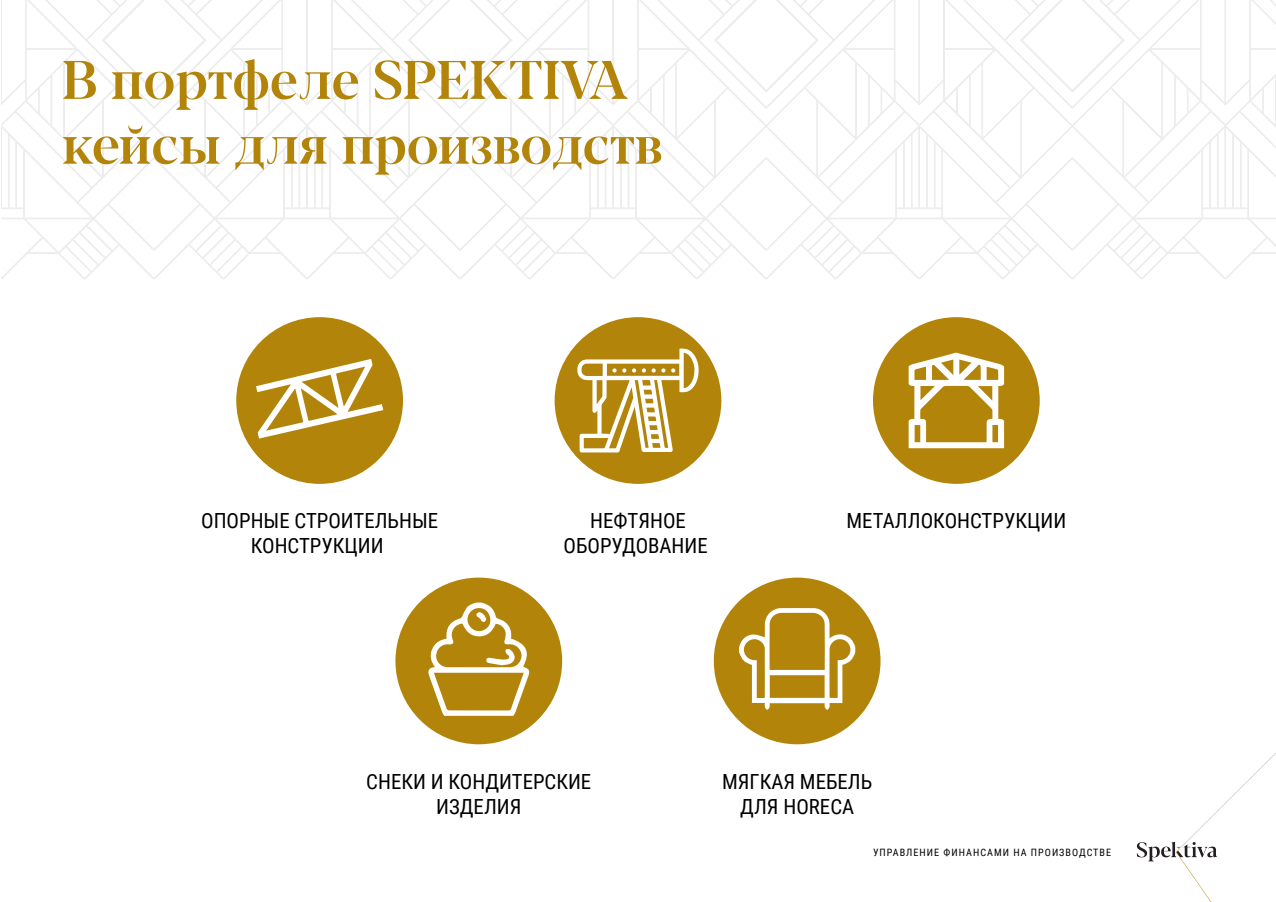
<style>
.page{position:relative;width:1276px;height:902px;background:#fff}
.page>*{position:absolute;margin:0;border:0;box-sizing:border-box;transform-origin:0 0}
.t1{font:500 54px/64.8px "Blacker Display";color:#b3840a}
.t2{font:20.85px/25px "Roboto Condensed";color:#000;text-align:center}
.t3{font:10.2px "Roboto Condensed";letter-spacing:.1em;color:#000}
</style>
<div class="page">
<svg style="left:1225px;top:0;width:51px;height:279px"></svg>
<svg style="left:613px;top:0;width:612px;height:279px"></svg>
<svg style="left:1px;top:0;width:612px;height:279px"></svg>
<div style="left:554px;top:317px;width:167px;height:167px;background:#b3840a;border-radius:50%"></div>
<svg style="left:577px;top:348px;width:122px;height:104px"></svg>
<div style="left:236px;top:317px;width:167px;height:167px;background:#b3840a;border-radius:50%"></div>
<svg style="left:256px;top:359px;width:127px;height:80px"></svg>
<div style="left:873px;top:317px;width:166px;height:167px;background:#b3840a;border-radius:50%"></div>
<svg style="left:908px;top:353px;width:96px;height:95px"></svg>
<div style="left:395px;top:578px;width:167px;height:166px;background:#b3840a;border-radius:50%"></div>
<svg style="left:428px;top:602px;width:102px;height:114px"></svg>
<div style="left:714px;top:578px;width:166px;height:166px;background:#b3840a;border-radius:50%"></div>
<svg style="left:739px;top:608px;width:116px;height:102px"></svg>
<svg style="left:1136px;top:753px;width:140px;height:149px"></svg>
<h1 class="t1" style="left:62px;top:50px;width:602px">В портфеле SPEKTIVA кейсы для производств</h1>
<p class="t2" style="left:563px;top:508px;width:146px">НЕФТЯНОЕ<br>ОБОРУДОВАНИЕ</p>
<p class="t2" style="left:201px;top:508px;width:238px">ОПОРНЫЕ СТРОИТЕЛЬНЫЕ<br>КОНСТРУКЦИИ</p>
<p class="t2" style="left:846px;top:508px;width:221px">МЕТАЛЛОКОНСТРУКЦИИ</p>
<p class="t2" style="left:366px;top:768px;width:226px">СНЕКИ И КОНДИТЕРСКИЕ<br>ИЗДЕЛИЯ</p>
<p class="t2" style="left:722px;top:768px;width:152px">МЯГКАЯ МЕБЕЛЬ<br>ДЛЯ HORECA</p>
<p class="t3" style="left:873px;top:845px;width:240px">УПРАВЛЕНИЕ ФИНАНСАМИ НА ПРОИЗВОДСТВЕ</p>
</div>
